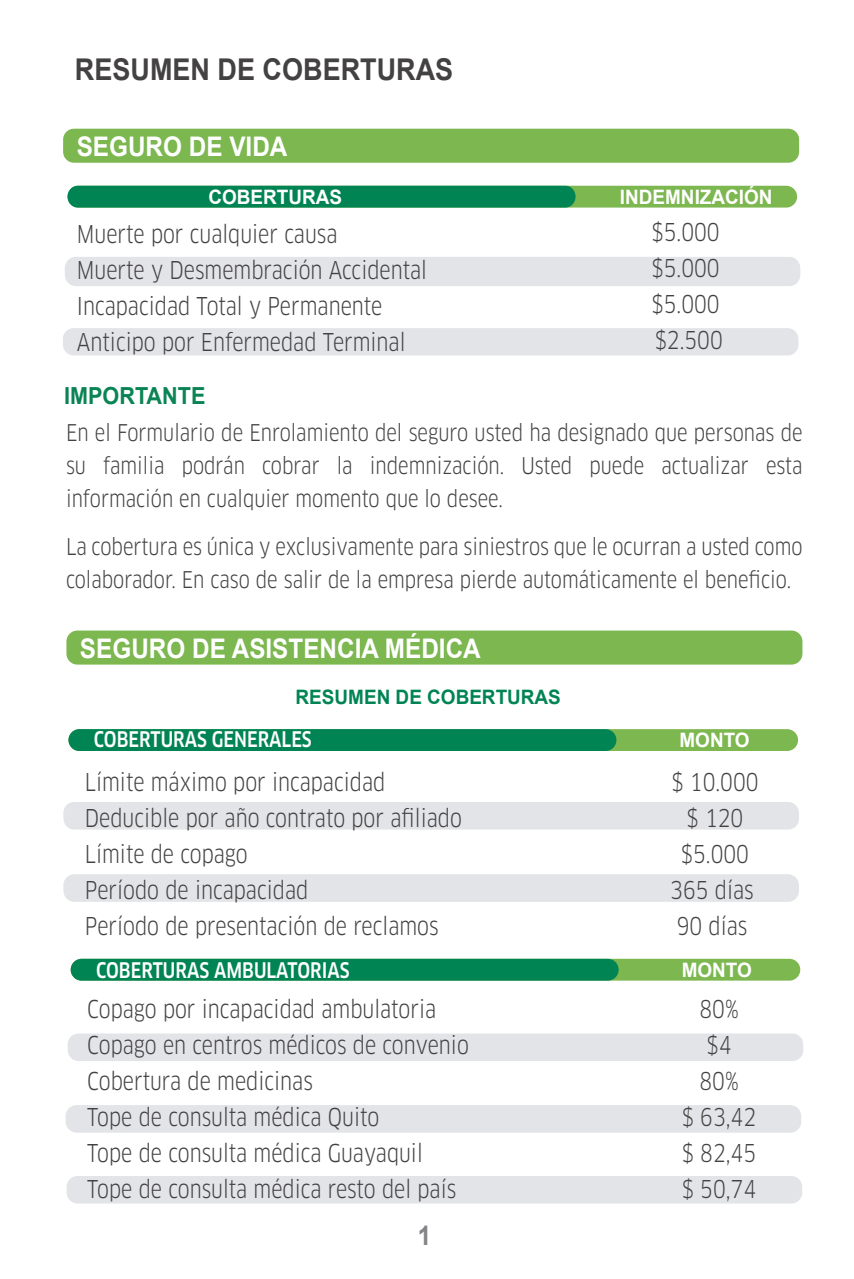
<style>
.page{position:relative;width:854px;height:1279px;background:#fff}
.page>*{position:absolute;margin:0;border:0;box-sizing:border-box;transform-origin:0 0}
.t1{font:700 30px "Arial";color:#434141;scale:.9 1}
.t2{font:700 27px "Arial";color:#fff;scale:.9 1}
.t3{font:700 27px "Arial";color:#858388;scale:.9 1}
.t4{font:condensed 24px/36px "Clan OT";color:#434141;scale:.9 1}
.t5{font:700 23.4px "Arial";color:#0a8454;scale:.92 1}
.t6{font:condensed 22.5px/33px "Clan OT";color:#434141;text-align:justify;scale:.9 1}
.t7{font:500 condensed 21px "Clan OT";color:#fff;scale:.9 1}
.t8{font:700 19.8px "Arial";color:#fff;scale:.95 1}
.t9{font:700 19.8px "Arial";color:#008454;scale:.95 1}
</style>
<div class="page">
<div style="left:66px;top:1176px;width:736px;height:27px;background:#e3e4e8;border-radius:11px"></div>
<div style="left:63px;top:874px;width:736px;height:28px;background:#e3e4e8;border-radius:11px"></div>
<div style="left:63px;top:328px;width:735px;height:27px;background:#e3e4e8;border-radius:11px"></div>
<div style="left:63px;top:129px;width:736px;height:34px;background:#7cb74f;border-radius:11px"></div>
<div style="left:65px;top:257px;width:735px;height:29px;background:#e3e4e8;border-radius:11px"></div>
<div style="left:67px;top:186px;width:730px;height:22px;background:#7cb74f;border-radius:11px"></div>
<div style="left:67px;top:186px;width:508px;height:22px;background:#008454;border-radius:11px"></div>
<div style="left:66px;top:630px;width:736px;height:34px;background:#7cb74f;border-radius:11px"></div>
<div style="left:63px;top:802px;width:736px;height:27px;background:#e3e4e8;border-radius:11px"></div>
<div style="left:68px;top:1033px;width:735px;height:28px;background:#e3e4e8;border-radius:11px"></div>
<div style="left:65px;top:1105px;width:736px;height:27px;background:#e3e4e8;border-radius:11px"></div>
<div style="left:68px;top:729px;width:729px;height:22px;background:#7cb74f;border-radius:11px"></div>
<div style="left:68px;top:729px;width:548px;height:22px;background:#008454;border-radius:11px"></div>
<div style="left:71px;top:958px;width:729px;height:22px;background:#7cb74f;border-radius:11px"></div>
<div style="left:71px;top:958px;width:547px;height:22px;background:#008454;border-radius:11px"></div>
<p class="t1" style="left:75px;top:48px;width:421px">RESUMEN DE COBERTURAS</p>
<p class="t2" style="left:77px;top:127px;width:236px">SEGURO DE VIDA</p>
<p class="t8" style="left:208px;top:183px;width:142px">COBERTURAS</p>
<p class="t8" style="left:619px;top:183px;width:162px">INDEMNIZACIÓN</p>
<p class="t4" style="left:77px;top:216px;width:390px">Muerte por cualquier causa<br>Muerte y Desmembración Accidental<br>Incapacidad Total y Permanente<br>Anticipo por Enfermedad Terminal</p>
<p class="t4" style="left:651px;top:214px;width:80px">$5.000 $5.000 $5.000 $2.500</p>
<p class="t5" style="left:64px;top:379px;width:155px">IMPORTANTE</p>
<p class="t6" style="left:66px;top:416px;width:819px">En el Formulario de Enrolamiento del seguro usted ha designado que personas de su familia podrán cobrar la indemnización. Usted puede actualizar esta información en cualquier momento que lo desee.</p>
<p class="t6" style="left:66px;top:530px;width:819px">La cobertura es única y exclusivamente para siniestros que le ocurran a usted como colaborador. En caso de salir de la empresa pierde automáticamente el beneficio.</p>
<p class="t2" style="left:80px;top:629px;width:447px">SEGURO DE ASISTENCIA MÉDICA</p>
<p class="t9" style="left:295px;top:683px;width:281px">RESUMEN DE COBERTURAS</p>
<p class="t7" style="left:94px;top:727px;width:243px">COBERTURAS GENERALES</p>
<p class="t4" style="left:85px;top:764px;width:420px">Límite máximo por incapacidad<br>Deducible por año contrato por afiliado<br>Límite de copago<br>Período de incapacidad<br>Período de presentación de reclamos</p>
<p class="t7" style="left:96px;top:957px;width:283px">COBERTURAS AMBULATORIAS</p>
<p class="t4" style="left:87px;top:991px;width:425px">Copago por incapacidad ambulatoria Copago en centros médicos de convenio Cobertura de medicinas<br>Tope de consulta médica Quito<br>Tope de consulta médica Guayaquil Tope de consulta médica resto del país</p>
<p class="t3" style="left:418px;top:1216px;width:17px">1</p>
<p class="t8" style="left:679px;top:726px;width:75px">MONTO</p>
<p class="t4" style="left:670px;top:764px;width:100px;text-align:center">$ 10.000 $ 120 $5.000<br>365 días<br>90 días</p>
<p class="t8" style="left:681px;top:955px;width:75px">MONTO</p>
<p class="t4" style="left:682px;top:991px;width:84px;text-align:center">80%<br>$4<br>80%<br>$ 63,42 $ 82,45 $ 50,74</p>
</div>
